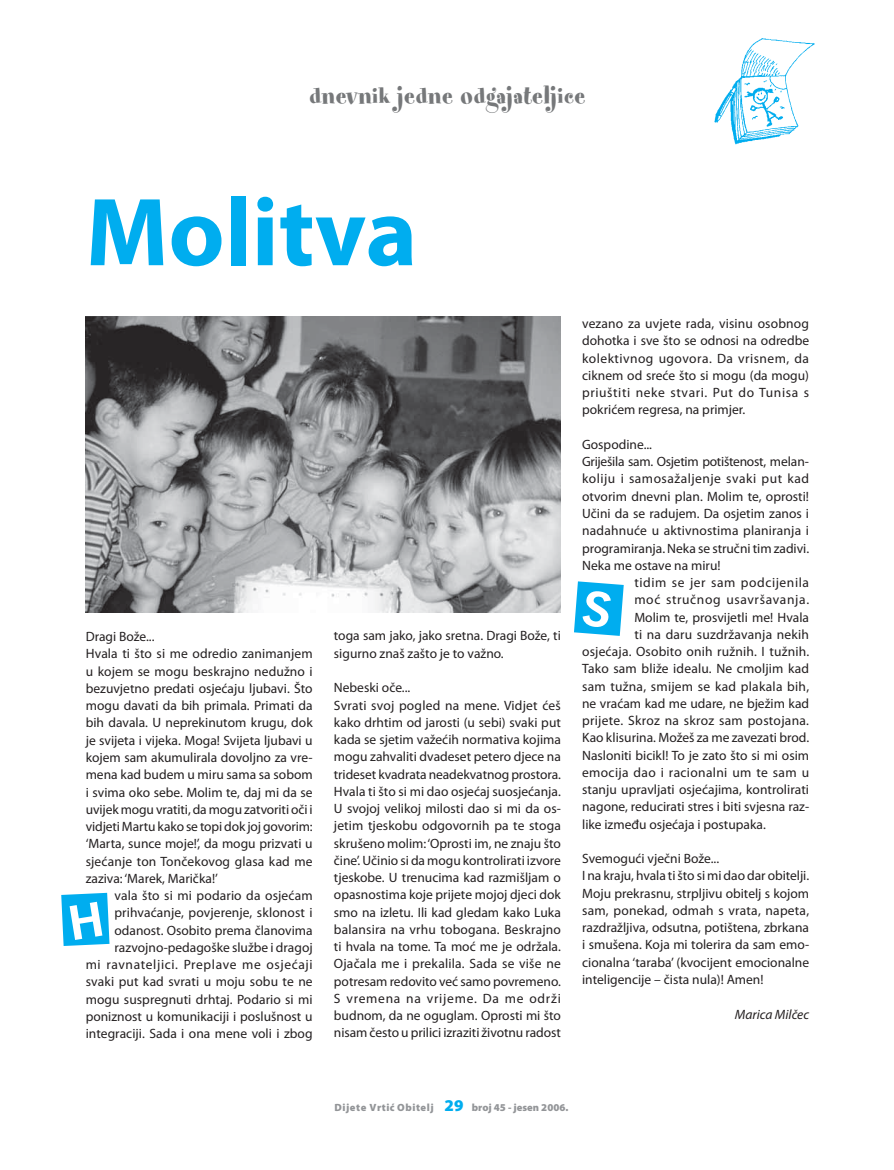
<style>
.page{position:relative;width:894px;height:1170px;background:#fff}
.page>*{position:absolute;margin:0;border:0;box-sizing:border-box;transform-origin:0 0}
.t1{font:700 97.5px "Myriad Pro";color:#00adef}
.t2{font:27px "Spumoni LP";letter-spacing:.03em;color:#76787a}
.t3{font:13.5px/17.2px "Myriad Pro";color:#231f20}
.t4{font:13.5px "Myriad Pro";letter-spacing:.02em;color:#231f20}
.t5{font:13.5px "Myriad Pro";letter-spacing:.025em;color:#231f20}
.t6{font:13.5px "Myriad Pro";letter-spacing:.045em;color:#231f20}
.t7{font:13.5px "Myriad Pro";letter-spacing:.05em;color:#231f20}
.t8{font:italic 13.5px "Myriad Pro";color:#231f20}
.t9{font:900 10.5px "Myriad Pro";letter-spacing:.05em;color:#939598}
.s1{font-size:16.5px;color:#00adef}
</style>
<div class="page">
<img style="left:714px;top:38px;width:101px;height:107px">
<img style="left:86px;top:316px;width:474px;height:296px">
<svg style="left:61px;top:892px;width:48px;height:53px;background:#15b3f0"></svg>
<svg style="left:574px;top:581px;width:49px;height:55px;background:#21b7f1"></svg>
<h2 class="t2" style="left:309px;top:86px;width:277px">dnevnik jedne odgajateljice</h2>
<h1 class="t1" style="left:86px;top:195px;width:333px">Molitva</h1>
<p class="t3" style="left:86px;top:629px;width:228px">Dragi Bože...<br>Hvala ti što si me odredio zanimanjem u kojem se mogu beskrajno nedužno i bezuvjetno predati osjećaju ljubavi. Što mogu davati da bih primala. Primati da bih davala. U neprekinutom krugu, dok je svijeta i vijeka. Moga! Svijeta ljubavi u kojem sam akumulirala dovoljno za vre&shy;mena kad budem u miru sama sa sobom i svima oko sebe. Molim te, daj mi da se uvijek mogu vratiti, da mogu zatvoriti oči i vidjeti Martu kako se topi dok joj govorim: ‘Marta, sunce moje!’, da mogu prizvati u sjećanje ton Tončekovog glasa kad me zaziva: ‘Marek, Marička!’</p>
<p class="t3" style="left:86px;top:887px;width:228px;text-align:right">vala što si mi podario da osjećam prihvaćanje, povjerenje, sklonost i odanost. Osobito prema članovima razvojno-pedagoške službe i dragoj<br>mi ravnateljici. Preplave me osjećaji svaki put kad svrati u moju sobu te ne mogu suspregnuti drhtaj. Podario si mi poniznost u komunikaciji i poslušnost u integraciji. Sada i ona mene voli i zbog</p>
<p class="t3" style="left:334px;top:628px;width:228px">toga sam jako, jako sretna. Dragi Bože, ti sigurno znaš zašto je to važno.</p>
<p class="t3" style="left:334px;top:680px;width:228px">Nebeski oče...<br>Svrati svoj pogled na mene. Vidjet ćeš kako drhtim od jarosti (u sebi) svaki put kada se sjetim važećih normativa kojima mogu zahvaliti dvadeset petero djece na trideset kvadrata neadekvatnog prostora.<br>Hvala ti što si mi dao osjećaj suosjećanja.<br>U svojoj velikoj milosti dao si mi da os&shy;jetim tjeskobu odgovornih pa te stoga skrušeno molim: ‘Oprosti im, ne znaju što čine’. Učinio si da mogu kontrolirati izvore tjeskobe. U trenucima kad razmišljam o opasnostima koje prijete mojoj djeci dok smo na izletu. Ili kad gledam kako Luka balansira na vrhu tobogana. Beskrajno ti hvala na tome. Ta moć me je održala.<br>Ojačala me i prekalila. Sada se više ne potresam redovito već samo povremeno.<br>S vremena na vrijeme. Da me održi budnom, da ne oguglam. Oprosti mi što nisam često u prilici izraziti životnu radost</p>
<p class="t3" style="left:582px;top:316px;width:228px;text-align:justify">vezano za uvjete rada, visinu osobnog dohotka i sve što se odnosi na odredbe kolektivnog ugovora. Da vrisnem, da ciknem od sreće što si mogu (da mogu) priuštiti neke stvari. Put do Tunisa s pokrićem regresa, na primjer.</p>
<p class="t3" style="left:582px;top:436px;width:228px">Gospodine...<br>Griješila sam. Osjetim potištenost, melan&shy;koliju i samosažaljenje svaki put kad otvorim dnevni plan. Molim te, oprosti!<br>Učini da se radujem. Da osjetim zanos i nadahnuće u aktivnostima planiranja i programiranja. Neka se stručni tim zadivi.<br>Neka me ostave na miru!</p>
<p class="t6" style="left:634px;top:577px;width:176px">tidim se jer sam podcijenila</p>
<p class="t7" style="left:634px;top:594px;width:176px">moć stručnog usavršavanja.</p>
<p class="t3" style="left:634px;top:609px;width:176px">Molim te, prosvijetli me! Hvala</p>
<p class="t3" style="left:634px;top:626px;width:176px">ti na daru suzdržavanja nekih</p>
<p class="t3" style="left:582px;top:643px;width:228px">osjećaja. Osobito onih ružnih. I tužnih.</p>
<p class="t3" style="left:582px;top:661px;width:228px">Tako sam bliže idealu. Ne cmoljim kad</p>
<p class="t3" style="left:582px;top:678px;width:228px">sam tužna, smijem se kad plakala bih,</p>
<p class="t3" style="left:582px;top:695px;width:228px">ne vraćam kad me udare, ne bježim kad</p>
<p class="t4" style="left:582px;top:715px;width:228px">prijete. Skroz na skroz sam postojana.</p>
<p class="t3" style="left:582px;top:730px;width:228px">Kao klisurina. Možeš za me zavezati brod.</p>
<p class="t3" style="left:582px;top:747px;width:228px">Nasloniti bicikl! To je zato što si mi osim</p>
<p class="t5" style="left:582px;top:767px;width:228px">emocija dao i racionalni um te sam u</p>
<p class="t3" style="left:582px;top:781px;width:228px">stanju upravljati osjećajima, kontrolirati</p>
<p class="t3" style="left:582px;top:799px;width:228px">nagone, reducirati stres i biti svjesna raz-</p>
<p class="t3" style="left:582px;top:816px;width:185px">like između osjećaja i postupaka.</p>
<p class="t3" style="left:582px;top:850px;width:228px">Svemogući vječni Bože...<br>I na kraju, hvala ti što si mi dao dar obitelji.<br>Moju prekrasnu, strpljivu obitelj s kojom sam, ponekad, odmah s vrata, napeta, razdražljiva, odsutna, potištena, zbrkana i smušena. Koja mi tolerira da sam emo&shy;cionalna ‘taraba’ (kvocijent emocionalne inteligencije – čista nula)! Amen!</p>
<p class="t8" style="left:734px;top:1008px;width:76px">Marica Milčec</p>
<p class="t9" style="left:334px;top:1103px;width:235px">Dijete Vrtić Obitelj <span class="s1">29</span> broj 45 - jesen 2006.</p>
</div>
